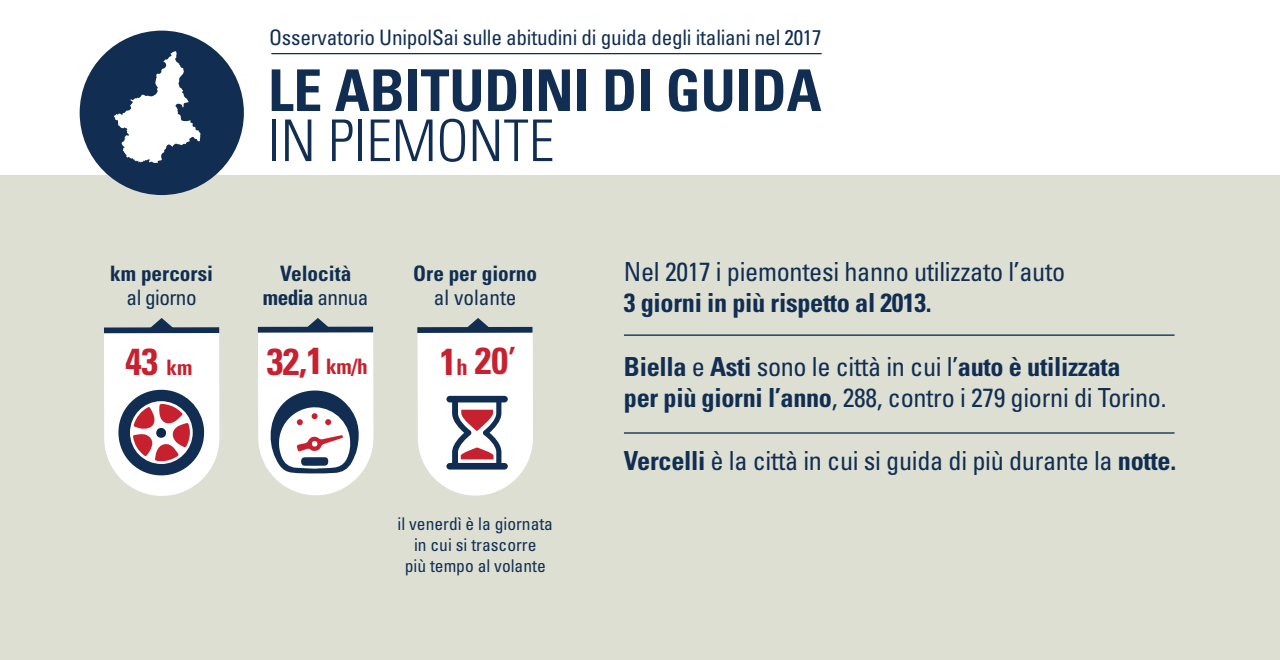
<style>
.page{position:relative;width:1280px;height:660px;background:#fff}
.page>*{position:absolute;margin:0;border:0;box-sizing:border-box;transform-origin:0 0}
.t1{font:700 condensed 57.5px "Univers LT Std";color:#112e52}
.t2{font:300 condensed 57.5px "Univers LT Std";color:#112e52}
.t3{font:700 condensed 37.5px "Univers LT Std";color:#c7202f}
.t4{font:condensed 26.25px/31.5px "Univers LT Std";letter-spacing:-.01em;color:#112e52}
.t5{font:700 condensed 26.25px "Univers LT Std";letter-spacing:-.01em;color:#112e52}
.t6{font:condensed 21.25px "Univers LT Std";letter-spacing:-.01em;color:#112e52}
.t7{font:700 condensed 21.25px/23.6px "Univers LT Std";color:#112e52;text-align:center}
.t8{font:condensed 17.5px/21px "Univers LT Std";color:#112e52;text-align:center}
.s1{font-weight:400}
.s2{font-size:21.25px}
.s3{font-size:22.5px}
.s4{font-weight:700}
</style>
<div class="page">
<div style="left:0;top:175px;width:1280px;height:484px;background:#dddfd3"></div>
<div style="left:80px;top:31px;width:164px;height:164px;background:#112e52;border-radius:50%"></div>
<svg style="left:114px;top:51px;width:86px;height:112px"></svg>
<svg style="left:104px;top:318px;width:115px;height:177px;background:#cdc6cc"></svg>
<svg style="left:258px;top:318px;width:115px;height:177px;background:#d1d3d8"></svg>
<svg style="left:417px;top:318px;width:116px;height:177px;background:#dedbde"></svg>
<hr style="left:624px;top:334px;width:550px;height:1px;background:#112e52">
<hr style="left:624px;top:432px;width:550px;height:1px;background:#112e52">
<hr style="left:271px;top:53px;width:550px;height:1px;background:#112e52">
<p class="t6" style="left:269px;top:24px;width:554px">Osservatorio UnipolSai sulle abitudini di guida degli italiani nel 2017</p>
<h1 class="t1" style="left:268px;top:55px;width:555px">LE ABITUDINI DI GUIDA</h1>
<h1 class="t2" style="left:268px;top:106px;width:288px">IN PIEMONTE</h1>
<p class="t7" style="left:110px;top:262px;width:104px">km percorsi</p>
<p class="t6" style="left:127px;top:284px;width:72px">al giorno</p>
<p class="t7" style="left:263px;top:262px;width:107px">Velocità media <span class="s1">annua</span></p>
<p class="t7" style="left:413px;top:262px;width:125px">Ore per giorno</p>
<p class="t6" style="left:434px;top:284px;width:84px">al volante</p>
<h2 class="t3" style="left:125px;top:338px;width:69px">43 <span class="s2">km</span></h2>
<h2 class="t3" style="left:267px;top:338px;width:103px">32,1 <span class="s2">km/h</span></h2>
<h2 class="t3" style="left:440px;top:338px;width:78px">1<span class="s3">h</span> 20<span class="s1">’</span></h2>
<p class="t8" style="left:397px;top:512px;width:157px">il venerdì è la giornata in cui si trascorre<br>più tempo al volante</p>
<p class="t4" style="left:624px;top:255px;width:443px">Nel 2017 i piemontesi hanno utilizzato l’auto</p>
<p class="t5" style="left:624px;top:287px;width:309px">3 giorni in più rispetto al 2013.</p>
<p class="t4" style="left:624px;top:350px;width:544px"><span class="s4">Biella</span> e <span class="s4">Asti</span> sono le città in cui l’<span class="s4">auto è utilizzata<br>per più giorni l’anno</span>, 288, contro i 279 giorni di Torino.</p>
<p class="t4" style="left:624px;top:444px;width:554px"><span class="s4">Vercelli</span> è la città in cui si guida di più durante la <span class="s4">notte.</span></p>
</div>
